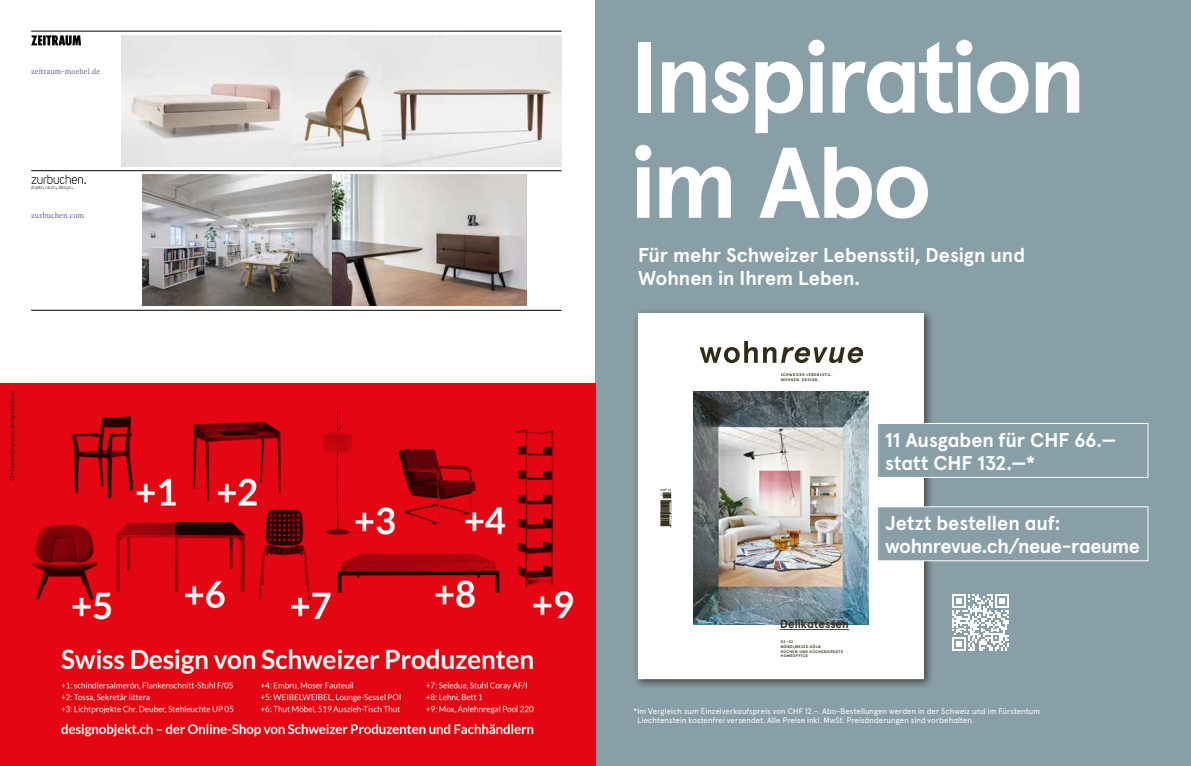
<style>
.page{position:relative;width:1191px;height:766px;background:#fff}
.page>*{position:absolute;margin:0;border:0;box-sizing:border-box;transform-origin:0 0}
.t1{font:700 100px/105px "Apercu Pro";letter-spacing:-.04em;color:#fff}
.t2{font:700 20px/23px "Apercu Pro";letter-spacing:-.005em;color:#fff}
.t3{font:700 11.7px "Apercu Pro";letter-spacing:.005em;color:#312c1a}
.t4{font:10.4px "Corporate S Pro";letter-spacing:.05em;color:#fff}
.t5{font:8px/9.6px "Apercu Pro";letter-spacing:.015em;color:#fff}
.t6{font:7.5px "Fresco";letter-spacing:.015em;color:#6661a3}
.t7{font:700 3.8px/4.7px "Apercu Pro";letter-spacing:.12em;color:#312c1a}
.t8{font:700 3.1px "Apercu Pro";color:#312c1a}
</style>
<div class="page">
<hr style="left:31px;top:31px;width:530px;height:1px;background:#000">
<hr style="left:31px;top:170px;width:530px;height:1px;background:#000">
<hr style="left:31px;top:310px;width:530px;height:1px;background:#000">
<div style="left:595px;top:0;width:596px;height:765px;background:#899fa7"></div>
<img style="left:635px;top:311px;width:299px;height:376px">
<div style="left:638px;top:313px;width:286px;height:366px;background:#fff"></div>
<img style="left:693px;top:391px;width:175px;height:233px">
<hr style="left:780px;top:629px;width:69px;height:1px;background:#312c1a">
<svg style="left:660px;top:492px;width:12px;height:35px"></svg>
<svg style="left:699px;top:341px;width:164px;height:22px"></svg>
<svg style="left:780px;top:629px;width:67px;height:1px"></svg>
<div style="left:877px;top:506px;width:271px;height:54px;background:#899fa7"></div>
<div style="left:877px;top:506px;width:271px;height:55px;border:1px solid #fff"></div>
<div style="left:877px;top:423px;width:271px;height:54px;background:#899fa7"></div>
<div style="left:877px;top:423px;width:271px;height:55px;border:1px solid #fff"></div>
<svg style="left:952px;top:594px;width:56px;height:57px"></svg>
<img style="left:0;top:383px;width:595px;height:382px">
<svg style="left:31px;top:35px;width:50px;height:11px"></svg>
<img style="left:122px;top:35px;width:439px;height:131px">
<svg style="left:31px;top:175px;width:55px;height:14px"></svg>
<img style="left:143px;top:175px;width:383px;height:131px">
<p class="t6" style="left:31px;top:66px;width:70px">zeitraum-moebel.de</p>
<p class="t6" style="left:31px;top:210px;width:54px">zurbuchen.com</p>
<h1 class="t1" style="left:630px;top:18px;width:458px">Inspiration im Abo</h1>
<h2 class="t2" style="left:638px;top:242px;width:388px">Für mehr Schweizer Lebensstil, Design und<br>Wohnen in Ihrem Leben.</h2>
<p class="t8" style="left:660px;top:487px;width:12px">CHF 12</p>
<p class="t7" style="left:780px;top:372px;width:53px">SCHWEIZER LEBENSSTIL.<br>WOHNEN. DESIGN.</p>
<h3 class="t3" style="left:780px;top:614px;width:70px">Delikatessen</h3>
<p class="t7" style="left:780px;top:639px;width:64px">02—22<br>MÖBELMESSE KÖLN<br>KÜCHEN UND KÜCHENGERÄTE<br>HOMEOFFICE</p>
<h2 class="t2" style="left:885px;top:427px;width:233px">11 Ausgaben für CHF 66.— statt CHF 132.—*</h2>
<h2 class="t2" style="left:885px;top:510px;width:256px">Jetzt bestellen auf: wohnrevue.ch/neue-raeume</h2>
<p class="t5" style="left:637px;top:705px;width:404px;text-indent:-4px">* Im Vergleich zum Einzelverkaufspreis von CHF 12.–. Abo-Bestellungen werden in der Schweiz und im Fürstentum<br>Liechtenstein kostenfrei versendet. Alle Preise inkl. MwSt. Preisänderungen sind vorbehalten.</p>
<h3 class="t4" style="left:870px;top:712px;width:65px">textilrevue.ch</h3>
</div>
